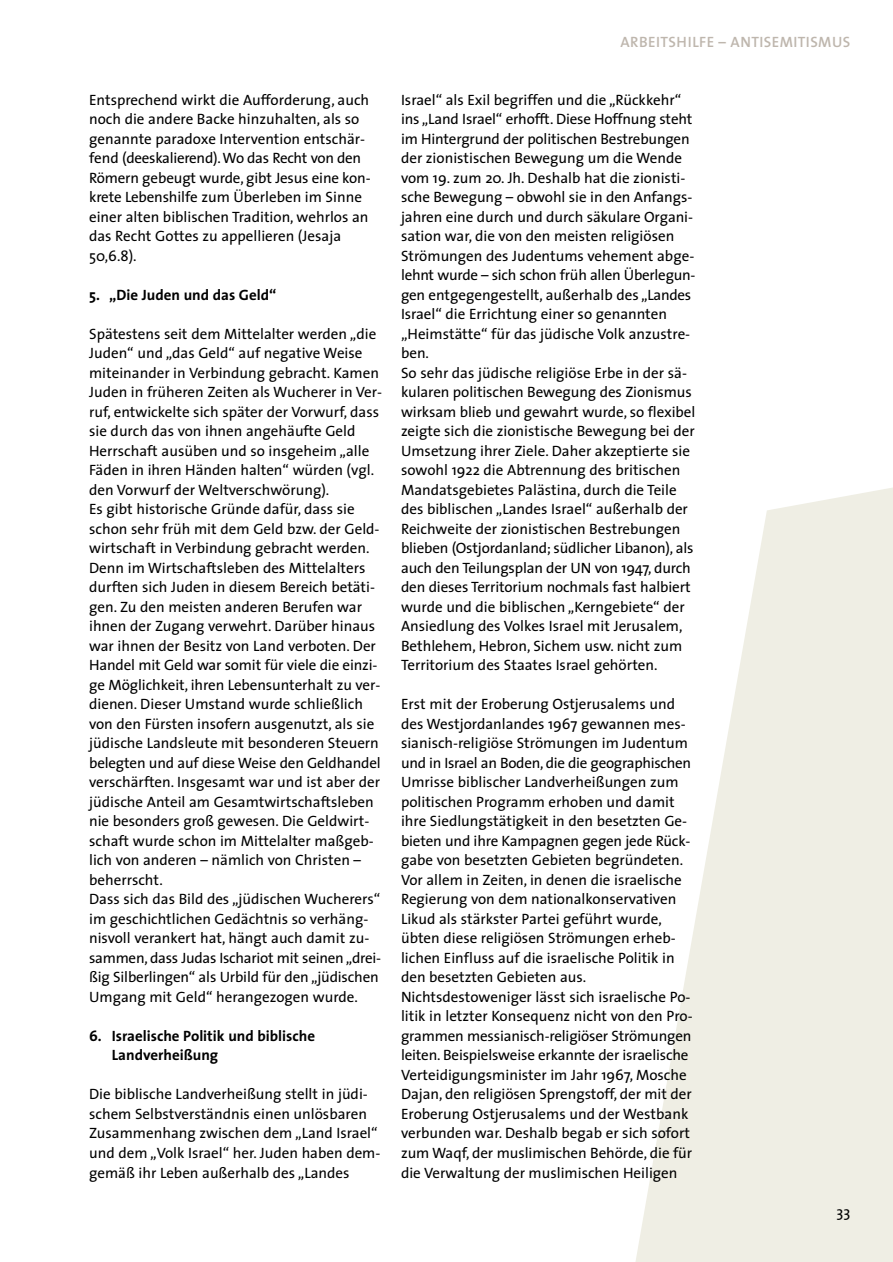
<style>
.page{position:relative;width:893px;height:1262px;background:#fff}
.page>*{position:absolute;margin:0;border:0;box-sizing:border-box;transform-origin:0 0}
.t1{font:15px/19.5px "The Sans";color:#000}
.t2{font:700 15px/19.5px "The Sans";color:#000}
.t3{font:600 15px "The Sans";letter-spacing:.03em;color:#beb6ad}
</style>
<div class="page">
<svg style="left:636px;top:488px;width:256px;height:773px;fill:#efeee4"></svg>
<p class="t1" style="left:89px;top:89px;width:283px">Entsprechend wirkt die Aufforderung, auch noch die andere Backe hinzuhalten, als so genannte paradoxe Intervention entschär&shy;fend (deeskalierend). Wo das Recht von den Römern gebeugt wurde, gibt Jesus eine kon&shy;krete Lebenshilfe zum Überleben im Sinne einer alten biblischen Tradition, wehrlos an das Recht Gottes zu appellieren (Jesaja 50,6.8).</p>
<p class="t2" style="left:89px;top:284px;width:189px">5. „Die Juden und das Geld“</p>
<p class="t1" style="left:89px;top:323px;width:294px">Spätestens seit dem Mittelalter werden „die Juden“ und „das Geld“ auf negative Weise miteinander in Verbindung gebracht. Kamen Juden in früheren Zeiten als Wucherer in Ver&shy;ruf, entwickelte sich später der Vorwurf, dass sie durch das von ihnen angehäufte Geld Herrschaft ausüben und so insgeheim „alle Fäden in ihren Händen halten“ würden (vgl. den Vorwurf der Weltverschwörung).<br>Es gibt historische Gründe dafür, dass sie schon sehr früh mit dem Geld bzw. der Geld&shy;wirtschaft in Verbindung gebracht werden.<br>Denn im Wirtschaftsleben des Mittelalters durften sich Juden in diesem Bereich betäti&shy;gen. Zu den meisten anderen Berufen war ihnen der Zugang verwehrt. Darüber hinaus war ihnen der Besitz von Land verboten. Der Handel mit Geld war somit für viele die einzi&shy;ge Möglichkeit, ihren Lebensunterhalt zu ver&shy;dienen. Dieser Umstand wurde schließlich von den Fürsten insofern ausgenutzt, als sie jüdische Landsleute mit besonderen Steuern belegten und auf diese Weise den Geldhandel verschärften. Insgesamt war und ist aber der jüdische Anteil am Gesamtwirtschaftsleben nie besonders groß gewesen. Die Geldwirt&shy;schaft wurde schon im Mittelalter maßgeb&shy;lich von anderen – nämlich von Christen – beherrscht.<br>Dass sich das Bild des „jüdischen Wucherers“ im geschichtlichen Gedächtnis so verhäng&shy;nisvoll verankert hat, hängt auch damit zu&shy;sammen, dass Judas Ischariot mit seinen „drei&shy;ßig Silberlingen“ als Urbild für den „jüdischen Umgang mit Geld“ herangezogen wurde.</p>
<p class="t2" style="left:112px;top:1025px;width:205px;text-indent:-23px">6. Israelische Politik und biblische<br>Landverheißung</p>
<p class="t1" style="left:89px;top:1084px;width:293px">Die biblische Landverheißung stellt in jüdi&shy;schem Selbstverständnis einen unlösbaren Zusammenhang zwischen dem „Land Israel“ und dem „Volk Israel“ her. Juden haben dem&shy;gemäß ihr Leben außerhalb des „Landes</p>
<p class="t3" style="left:620px;top:29px;width:231px">ARBEITSHILFE – ANTISEMITISMUS</p>
<p class="t1" style="left:401px;top:89px;width:296px">Israel“ als Exil begriffen und die „Rückkehr“ ins „Land Israel“ erhofft. Diese Hoffnung steht im Hintergrund der politischen Bestrebungen der zionistischen Bewegung um die Wende vom 19. zum 20. Jh. Deshalb hat die zionisti&shy;sche Bewegung – obwohl sie in den Anfangs&shy;jahren eine durch und durch säkulare Organi&shy;sation war, die von den meisten religiösen Strömungen des Judentums vehement abge&shy;lehnt wurde – sich schon früh allen Überlegun&shy;gen entgegengestellt, außerhalb des „Landes Israel“ die Errichtung einer so genannten „Heimstätte“ für das jüdische Volk anzustre&shy;ben.<br>So sehr das jüdische religiöse Erbe in der sä&shy;kularen politischen Bewegung des Zionismus wirksam blieb und gewahrt wurde, so flexibel zeigte sich die zionistische Bewegung bei der Umsetzung ihrer Ziele. Daher akzeptierte sie sowohl 1922 die Abtrennung des britischen Mandatsgebietes Palästina, durch die Teile des biblischen „Landes Israel“ außerhalb der Reichweite der zionistischen Bestrebungen blieben (Ostjordanland; südlicher Libanon), als auch den Teilungsplan der UN von 1947, durch den dieses Territorium nochmals fast halbiert wurde und die biblischen „Kerngebiete“ der Ansiedlung des Volkes Israel mit Jerusalem, Bethlehem, Hebron, Sichem usw. nicht zum Territorium des Staates Israel gehörten.</p>
<p class="t1" style="left:401px;top:694px;width:293px">Erst mit der Eroberung Ostjerusalems und des Westjordanlandes 1967 gewannen mes&shy;sianisch-religiöse Strömungen im Judentum und in Israel an Boden, die die geographischen Umrisse biblischer Landverheißungen zum politischen Programm erhoben und damit ihre Siedlungstätigkeit in den besetzten Ge&shy;bieten und ihre Kampagnen gegen jede Rück&shy;gabe von besetzten Gebieten begründeten.<br>Vor allem in Zeiten, in denen die israelische Regierung von dem nationalkonservativen Likud als stärkster Partei geführt wurde, übten diese religiösen Strömungen erheb&shy;lichen Einfluss auf die israelische Politik in den besetzten Gebieten aus.<br>Nichtsdestoweniger lässt sich israelische Po&shy;litik in letzter Konsequenz nicht von den Pro&shy;grammen messianisch-religiöser Strömungen leiten. Beispielsweise erkannte der israelische Verteidigungsminister im Jahr 1967, Mosche Dajan, den religiösen Sprengstoff, der mit der Eroberung Ostjerusalems und der Westbank verbunden war. Deshalb begab er sich sofort zum Waqf, der muslimischen Behörde, die für die Verwaltung der muslimischen Heiligen</p>
<p class="t1" style="left:836px;top:1201px;width:15px">33</p>
</div>
